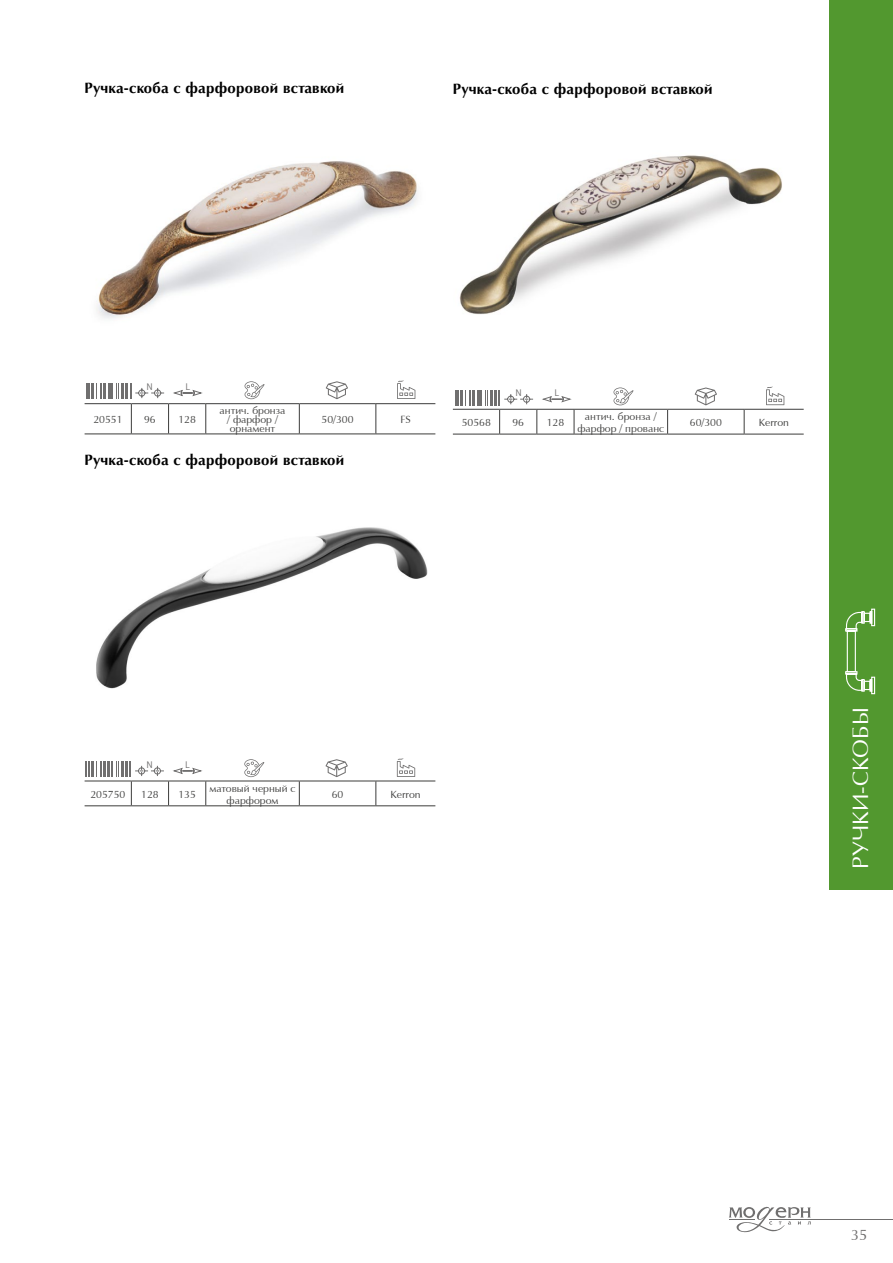
<style>
.page{position:relative;width:893px;height:1263px;background:#fff}
.page>*{position:absolute;margin:0;border:0;box-sizing:border-box;transform-origin:0 0}
.t1{font:22.5px "AG Opus";color:#fff}
.t2{font:700 15px "AG Opus High Resolution";letter-spacing:.02em;color:#000}
.t3{font:15px "AG Opus";color:#706f6f}
.t4{font:10.5px "AG Opus";color:#424241}
.t5{font:9.45px "Boxed";color:#706f6f}
</style>
<div class="page">
<hr style="left:769px;top:1219px;width:124px;height:1px;background:#706f6f">
<svg style="left:729px;top:1207px;width:82px;height:25px"></svg>
<div style="left:829px;top:0;width:64px;height:890px;background:#52982f"></div>
<svg style="left:845px;top:608px;width:31px;height:87px"></svg>
<img style="left:96px;top:527px;width:332px;height:162px">
<hr style="left:85px;top:781px;width:46px;height:1px;background:#3c3c3b">
<hr style="left:206px;top:781px;width:93px;height:1px;background:#3c3c3b">
<hr style="left:299px;top:781px;width:77px;height:1px;background:#3c3c3b">
<svg style="left:299px;top:781px;width:1px;height:24px"></svg>
<hr style="left:376px;top:781px;width:59px;height:1px;background:#3c3c3b">
<svg style="left:375px;top:781px;width:1px;height:24px"></svg>
<hr style="left:85px;top:805px;width:46px;height:1px;background:#3c3c3b">
<hr style="left:131px;top:805px;width:38px;height:1px;background:#3c3c3b">
<hr style="left:169px;top:805px;width:37px;height:1px;background:#3c3c3b">
<hr style="left:206px;top:805px;width:93px;height:1px;background:#3c3c3b">
<hr style="left:299px;top:805px;width:77px;height:1px;background:#3c3c3b">
<hr style="left:376px;top:805px;width:59px;height:1px;background:#3c3c3b">
<svg style="left:326px;top:759px;width:22px;height:18px"></svg>
<svg style="left:86px;top:761px;width:120px;height:44px"></svg>
<svg style="left:244px;top:759px;width:20px;height:18px"></svg>
<svg style="left:397px;top:758px;width:18px;height:19px"></svg>
<img style="left:459px;top:155px;width:323px;height:160px">
<hr style="left:453px;top:409px;width:47px;height:1px;background:#3c3c3b">
<hr style="left:574px;top:409px;width:94px;height:1px;background:#3c3c3b">
<hr style="left:668px;top:409px;width:76px;height:1px;background:#3c3c3b">
<svg style="left:667px;top:410px;width:1px;height:24px"></svg>
<hr style="left:744px;top:409px;width:60px;height:1px;background:#3c3c3b">
<svg style="left:744px;top:410px;width:1px;height:24px"></svg>
<hr style="left:453px;top:434px;width:47px;height:1px;background:#3c3c3b">
<hr style="left:500px;top:434px;width:37px;height:1px;background:#3c3c3b">
<hr style="left:537px;top:434px;width:37px;height:1px;background:#3c3c3b">
<hr style="left:574px;top:434px;width:94px;height:1px;background:#3c3c3b">
<hr style="left:668px;top:434px;width:76px;height:1px;background:#3c3c3b">
<hr style="left:744px;top:434px;width:60px;height:1px;background:#3c3c3b">
<svg style="left:695px;top:387px;width:22px;height:18px"></svg>
<svg style="left:455px;top:390px;width:120px;height:44px"></svg>
<svg style="left:613px;top:387px;width:21px;height:18px"></svg>
<svg style="left:766px;top:386px;width:18px;height:19px"></svg>
<img style="left:96px;top:161px;width:321px;height:158px">
<hr style="left:85px;top:403px;width:46px;height:1px;background:#3c3c3b">
<hr style="left:206px;top:403px;width:93px;height:1px;background:#3c3c3b">
<hr style="left:299px;top:403px;width:77px;height:1px;background:#3c3c3b">
<svg style="left:299px;top:404px;width:1px;height:29px"></svg>
<hr style="left:376px;top:403px;width:59px;height:1px;background:#3c3c3b">
<svg style="left:375px;top:404px;width:1px;height:29px"></svg>
<hr style="left:85px;top:433px;width:46px;height:1px;background:#3c3c3b">
<hr style="left:131px;top:433px;width:38px;height:1px;background:#3c3c3b">
<hr style="left:169px;top:433px;width:37px;height:1px;background:#3c3c3b">
<hr style="left:206px;top:433px;width:93px;height:1px;background:#3c3c3b">
<hr style="left:299px;top:433px;width:77px;height:1px;background:#3c3c3b">
<hr style="left:376px;top:433px;width:59px;height:1px;background:#3c3c3b">
<svg style="left:326px;top:381px;width:22px;height:18px"></svg>
<svg style="left:86px;top:383px;width:120px;height:50px"></svg>
<svg style="left:245px;top:381px;width:20px;height:18px"></svg>
<svg style="left:397px;top:380px;width:18px;height:19px"></svg>
<p class="t2" style="left:85px;top:79px;width:261px">Ручка-скоба с фарфоровой вставкой</p>
<p class="t2" style="left:453px;top:80px;width:261px">Ручка-скоба с фарфоровой вставкой</p>
<p class="t5" style="left:147px;top:380px;width:8px">N</p>
<p class="t5" style="left:185px;top:380px;width:6px">L</p>
<p class="t4" style="left:93px;top:414px;width:31px">20551</p>
<p class="t4" style="left:144px;top:414px;width:13px">96</p>
<p class="t4" style="left:178px;top:414px;width:19px">128</p>
<p class="t4" style="left:220px;top:405px;width:7px">антич</p>
<p class="t4" style="left:247px;top:405px;width:13px">. бронза</p>
<p class="t4" style="left:227px;top:414px;width:14px">/ фарфор</p>
<p class="t4" style="left:275px;top:414px;width:4px">/</p>
<p class="t4" style="left:230px;top:423px;width:7px">орнамент</p>
<p class="t4" style="left:322px;top:414px;width:34px">50/300</p>
<p class="t4" style="left:400px;top:414px;width:12px">FS</p>
<p class="t2" style="left:85px;top:451px;width:261px">Ручка-скоба с фарфоровой вставкой</p>
<p class="t5" style="left:515px;top:387px;width:8px">N</p>
<p class="t5" style="left:554px;top:387px;width:6px">L</p>
<p class="t4" style="left:462px;top:416px;width:31px">50568</p>
<p class="t4" style="left:512px;top:416px;width:13px">96</p>
<p class="t4" style="left:547px;top:416px;width:19px">128</p>
<p class="t4" style="left:585px;top:410px;width:7px">антич</p>
<p class="t4" style="left:612px;top:410px;width:13px">. бронза</p>
<p class="t4" style="left:654px;top:410px;width:4px">/</p>
<p class="t4" style="left:577px;top:423px;width:8px">фарфор</p>
<p class="t4" style="left:619px;top:423px;width:13px">/ прованс</p>
<p class="t4" style="left:690px;top:416px;width:34px">60/300</p>
<p class="t4" style="left:759px;top:416px;width:32px">Kerron</p>
<p class="t5" style="left:146px;top:758px;width:8px">N</p>
<p class="t5" style="left:185px;top:758px;width:6px">L</p>
<p class="t4" style="left:90px;top:788px;width:37px">205750</p>
<p class="t4" style="left:141px;top:788px;width:19px">128</p>
<p class="t4" style="left:178px;top:788px;width:19px">135</p>
<p class="t4" style="left:210px;top:782px;width:7px">матовый</p>
<p class="t4" style="left:253px;top:782px;width:7px">черный</p>
<p class="t4" style="left:290px;top:782px;width:6px">с</p>
<p class="t4" style="left:227px;top:794px;width:8px">фарфором</p>
<p class="t4" style="left:332px;top:788px;width:13px">60</p>
<p class="t4" style="left:390px;top:788px;width:32px">Kerron</p>
<h1 class="t1" style="left:849px;top:869px;width:163px;rotate:-90deg">РУЧКИ-СКОБЫ</h1>
<h2 class="t3" style="left:851px;top:1226px;width:18px">35</h2>
</div>
